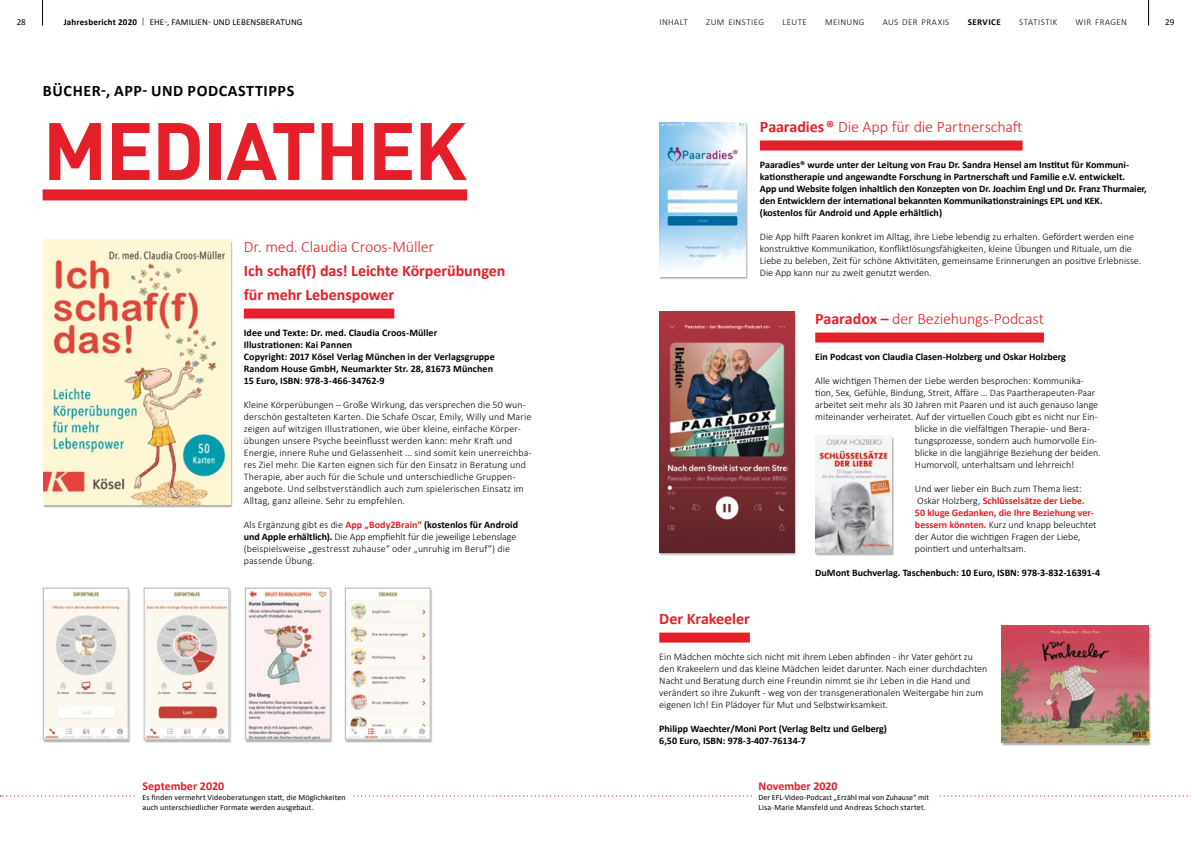
<style>
.page{position:relative;width:1191px;height:842px;background:#fff}
.page>*{position:absolute;margin:0;border:0;box-sizing:border-box;transform-origin:0 0}
.Absatzformat_2{font:700 80px "DIN";letter-spacing:-.025em;color:#e51f29}
.Absatzformat_2-2{font:700 16px/24px "Calibri";letter-spacing:-.005em;color:#e51f29}
.Absatzformat_2-3{font:300 16px "Calibri";letter-spacing:-.01em;color:#e51f29}
.t1{font:700 16px "Calibri";letter-spacing:.04em;color:#000}
.t2{font:700 12px "Calibri";letter-spacing:-.005em;color:#e51f29}
.t3{font:300 10px/12px "Calibri";color:#000}
.t4{font:700 10px/12px "Calibri";color:#000}
.t5{font:700 10px "Calibri";color:#e51f29}
.t6{font:300 9px "Calibri";letter-spacing:.04em;color:#000}
.t7{font:9px "Calibri";letter-spacing:.015em;color:#000}
.t8{font:700 9px "Calibri";letter-spacing:.05em;color:#000}
.t9{font:8px/10px "Calibri";letter-spacing:.01em;color:#000}
.s1{font-weight:700}
.s2{font-weight:300}
.s3{font-weight:700;color:#e51f29}
.s4{font-weight:300;color:#000}
</style>
<div class="page">
<svg style="left:0;top:795px;width:1191px;height:1px"></svg>
<div style="left:753px;top:774px;width:184px;height:42px;background:#fff"></div>
<div style="left:137px;top:774px;width:216px;height:42px;background:#fff"></div>
<svg style="left:1148px;top:0;width:1px;height:26px"></svg>
<svg style="left:42px;top:0;width:1px;height:26px"></svg>
<div style="left:244px;top:309px;width:150px;height:10px;background:#e51f29"></div>
<div style="left:760px;top:141px;width:262px;height:10px;background:#e51f29"></div>
<div style="left:815px;top:333px;width:229px;height:10px;background:#e51f29"></div>
<div style="left:659px;top:633px;width:91px;height:10px;background:#e51f29"></div>
<div style="left:44px;top:241px;width:189px;height:267px;background:#000;opacity:.3"></div>
<img style="left:43px;top:239px;width:187px;height:266px">
<div style="left:659px;top:123px;width:89px;height:156px;background:#000;opacity:.3"></div>
<img style="left:659px;top:122px;width:87px;height:154px">
<div style="left:659px;top:313px;width:138px;height:242px;background:#000;opacity:.3"></div>
<img style="left:659px;top:312px;width:135px;height:240px">
<div style="left:815px;top:437px;width:79px;height:119px;background:#000;opacity:.3"></div>
<img style="left:815px;top:436px;width:77px;height:116px">
<div style="left:1002px;top:627px;width:148px;height:119px;background:#000;opacity:.3"></div>
<img style="left:1002px;top:626px;width:146px;height:116px">
<div style="left:144px;top:589px;width:87px;height:154px;background:#000;opacity:.3"></div>
<img style="left:146px;top:590px;width:81px;height:147px">
<div style="left:144px;top:588px;width:85px;height:151px;border:1px solid #b3b2b2"></div>
<div style="left:246px;top:589px;width:87px;height:154px;background:#000;opacity:.3"></div>
<img style="left:247px;top:590px;width:81px;height:147px">
<div style="left:245px;top:588px;width:85px;height:151px;border:1px solid #b3b2b2"></div>
<div style="left:345px;top:589px;width:87px;height:154px;background:#000;opacity:.3"></div>
<img style="left:347px;top:590px;width:81px;height:147px">
<div style="left:345px;top:588px;width:85px;height:151px;border:1px solid #b3b2b2"></div>
<div style="left:44px;top:589px;width:87px;height:154px;background:#000;opacity:.3"></div>
<img style="left:45px;top:590px;width:81px;height:147px">
<div style="left:43px;top:588px;width:85px;height:151px;border:1px solid #b3b2b2"></div>
<div style="left:43px;top:189px;width:424px;height:11px;background:#e51f29"></div>
<p class="t7" style="left:17px;top:16px;width:11px">28</p>
<p class="t7" style="left:64px;top:16px;width:240px"><span class="s1">Jahresbericht 2020</span> <span class="s2">|</span> EHE-, FAMILIEN- UND LEBENSBERATUNG</p>
<p class="t6" style="left:659px;top:16px;width:30px">INHALT</p>
<p class="t6" style="left:706px;top:16px;width:59px">ZUM EINSTIEG</p>
<p class="t6" style="left:782px;top:16px;width:26px">LEUTE</p>
<p class="t6" style="left:825px;top:16px;width:41px">MEINUNG</p>
<p class="t6" style="left:883px;top:16px;width:68px">AUS DER PRAXIS</p>
<p class="t8" style="left:967px;top:16px;width:35px">SERVICE</p>
<p class="t6" style="left:1019px;top:16px;width:39px">STATISTIK</p>
<p class="t6" style="left:1075px;top:16px;width:53px">WIR FRAGEN</p>
<p class="t7" style="left:1165px;top:16px;width:11px">29</p>
<p class="t1" style="left:43px;top:81px;width:253px">BÜCHER-, APP- UND PODCASTTIPPS</p>
<p class="Absatzformat_2" style="left:43px;top:99px;width:426px">MEDIATHEK</p>
<p class="Absatzformat_2-2" style="left:244px;top:234px;width:263px"><span class="s2">Dr. med. Claudia Croos-Müller<br></span>Ich schaf(f) das! Leichte Körperübungen für mehr Lebenspower</p>
<p class="t4" style="left:244px;top:326px;width:195px">Idee und Texte: Dr. med. Claudia Croos-Müller</p>
<p class="t4" style="left:244px;top:338px;width:110px">Illustrationen: Kai Pannen</p>
<p class="t4" style="left:244px;top:350px;width:252px">Copyright: 2017 Kösel Verlag München in der Verlagsgruppe<br>Random House GmbH, Neumarkter Str. 28, 81673 München</p>
<p class="t4" style="left:244px;top:374px;width:142px">15 Euro, ISBN: 978-3-466-34762-9</p>
<p class="t3" style="left:244px;top:398px;width:289px">Kleine Körperübungen – Große Wirkung, das versprechen die 50 wun&shy;derschön gestalteten Karten. Die Schafe Oscar, Emily, Willy und Marie zeigen auf witzigen Illustrationen, wie über kleine, einfache Körper&shy;übungen unsere Psyche beeinflusst werden kann: mehr Kraft und Energie, innere Ruhe und Gelassenheit … sind somit kein unerreichba&shy;res Ziel mehr. Die Karten eignen sich für den Einsatz in Beratung und Therapie, aber auch für die Schule und unterschiedliche Gruppen&shy;angebote. Und selbstverständlich auch zum spielerischen Einsatz im Alltag, ganz alleine. Sehr zu empfehlen.</p>
<p class="t3" style="left:244px;top:518px;width:276px">Als Ergänzung gibt es die <span class="s3">App „Body2Brain“</span> <span class="s1">(kostenlos für Android</span></p>
<p class="t3" style="left:244px;top:530px;width:274px"><span class="s1">und Apple erhältlich).</span> Die App empfiehlt für die jeweilige Lebenslage (beispielsweise „gestresst zuhause“ oder „unruhig im Beruf“) die</p>
<p class="t3" style="left:244px;top:554px;width:72px">passende Übung.</p>
<p class="t2" style="left:142px;top:779px;width:83px">September 2020</p>
<p class="t9" style="left:142px;top:792px;width:205px">Es finden vermehrt Videoberatungen statt, die Möglichkeiten auch unterschiedlicher Formate werden ausgebaut.</p>
<p class="Absatzformat_2-3" style="left:760px;top:117px;width:264px"><span class="s1">Paaradies®</span> Die App für die Partnerschaft</p>
<p class="t4" style="left:760px;top:158px;width:370px">Paaradies® wurde unter der Leitung von Frau Dr. Sandra Hensel am Institut für Kommuni-</p>
<p class="t4" style="left:760px;top:170px;width:367px">kationstherapie und angewandte Forschung in Partnerschaft und Familie e.V. entwickelt.</p>
<p class="t4" style="left:760px;top:182px;width:388px">App und Website folgen inhaltlich den Konzepten von Dr. Joachim Engl und Dr. Franz Thurmaier, den Entwicklern der international bekannten Kommunikationstrainings EPL und KEK.</p>
<p class="t4" style="left:760px;top:206px;width:184px">(kostenlos für Android und Apple erhältlich)</p>
<p class="t3" style="left:760px;top:230px;width:383px">Die App hilft Paaren konkret im Alltag, ihre Liebe lebendig zu erhalten. Gefördert werden eine konstruktive Kommunikation, Konfliktlösungsfähigkeiten, kleine Übungen und Rituale, um die Liebe zu beleben, Zeit für schöne Aktivitäten, gemeinsame Erinnerungen an positive Erlebnisse.<br>Die App kann nur zu zweit genutzt werden.</p>
<p class="Absatzformat_2-3" style="left:815px;top:309px;width:230px"><span class="s1">Paaradox –</span> der Beziehungs-Podcast</p>
<p class="t4" style="left:815px;top:350px;width:252px">Ein Podcast von Claudia Clasen-Holzberg und Oskar Holzberg</p>
<p class="t3" style="left:815px;top:374px;width:270px">Alle wichtigen Themen der Liebe werden besprochen: Kommunika-</p>
<p class="t3" style="left:815px;top:386px;width:282px">tion, Sex, Gefühle, Bindung, Streit, Affäre … Das Paartherapeuten-Paar</p>
<p class="t3" style="left:815px;top:398px;width:284px">arbeitet seit mehr als 30 Jahren mit Paaren und ist auch genauso lange</p>
<p class="t3" style="left:815px;top:410px;width:284px">miteinander verheiratet. Auf der virtuellen Couch gibt es nicht nur Ein-</p>
<p class="t3" style="left:915px;top:422px;width:177px">blicke in die vielfältigen Therapie- und Bera-</p>
<p class="t3" style="left:915px;top:434px;width:184px">tungsprozesse, sondern auch humorvolle Ein-</p>
<p class="t3" style="left:915px;top:446px;width:187px">blicke in die langjährige Beziehung der beiden.</p>
<p class="t3" style="left:915px;top:458px;width:161px">Humorvoll, unterhaltsam und lehrreich!</p>
<p class="t3" style="left:915px;top:482px;width:168px">Und wer lieber ein Buch zum Thema liest:</p>
<p class="t5" style="left:917px;top:494px;width:169px"><span class="s4">Oskar Holzberg,</span> Schlüsselsätze der Liebe.</p>
<p class="t3" style="left:915px;top:506px;width:183px"><span class="s3">50 kluge Gedanken, die Ihre Beziehung ver&shy;bessern könnten.</span> Kurz und knapp beleuchtet der Autor die wichtigen Fragen der Liebe, pointiert und unterhaltsam.</p>
<p class="t4" style="left:815px;top:566px;width:286px">DuMont Buchverlag. Taschenbuch: 10 Euro, ISBN: 978-3-832-16391-4</p>
<p class="Absatzformat_2-2" style="left:659px;top:606px;width:92px">Der Krakeeler</p>
<p class="t3" style="left:659px;top:650px;width:329px">Ein Mädchen möchte sich nicht mit ihrem Leben abfinden - ihr Vater gehört zu den Krakeelern und das kleine Mädchen leidet darunter. Nach einer durchdachten Nacht und Beratung durch eine Freundin nimmt sie ihr Leben in die Hand und verändert so ihre Zukunft - weg von der transgenerationalen Weitergabe hin zum eigenen Ich! Ein Plädoyer für Mut und Selbstwirksamkeit.</p>
<p class="t4" style="left:659px;top:722px;width:229px">Philipp Waechter/Moni Port (Verlag Beltz und Gelberg)</p>
<p class="t4" style="left:659px;top:734px;width:148px">6,50 Euro, ISBN: 978-3-407-76134-7</p>
<p class="t2" style="left:758px;top:779px;width:81px">November 2020</p>
<p class="t9" style="left:758px;top:792px;width:172px">Der EFL-Video-Podcast „Erzähl mal von Zuhause“ mit<br>Lisa-Marie Mansfeld und Andreas Schoch startet.</p>
</div>
